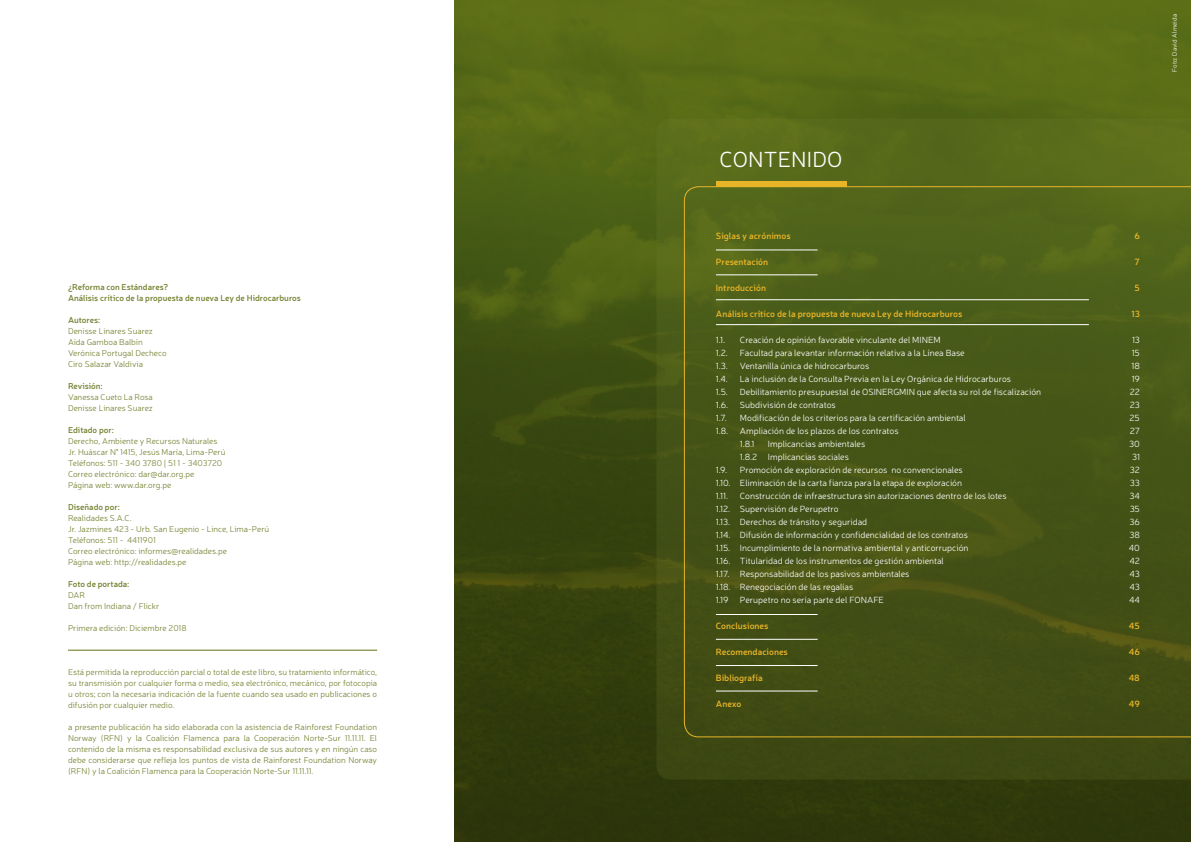
<style>
.page{position:relative;width:1191px;height:842px;background:#fff}
.page>*{position:absolute;margin:0;border:0;box-sizing:border-box;transform-origin:0 0}
.t1{font:300 22px "Neris";letter-spacing:.01em;color:#fff}
.t2{font:300 9px "Neris";color:#fff}
.t3{font:600 9px "Neris";color:#e9b528}
.t4{font:300 8.5px/11px "Neris";color:#768333}
.t5{font:600 8.5px/11px "Neris";color:#768333}
.t6{font:300 6.5px "Neris";letter-spacing:.01em;color:#fff}
</style>
<div class="page">
<img style="left:454px;top:0;width:737px;height:842px">
<hr style="left:68px;top:650px;width:309px;height:1px;background:#617218">
<svg style="left:656px;top:119px;width:535px;height:661px;background:#4d5c17"></svg>
<div style="left:715px;top:182px;width:131px;height:5px;background:#e9b528"></div>
<svg style="left:684px;top:186px;width:507px;height:551px;background:#495817"></svg>
<p class="t5" style="left:68px;top:281px;width:234px">¿Reforma con Estándares?<br>Análisis crítico de la propuesta de nueva Ley de Hidrocarburos</p>
<p class="t5" style="left:68px;top:314px;width:34px">Autores:</p>
<p class="t4" style="left:68px;top:325px;width:100px">Denisse Linares Suarez<br>Aída Gamboa Balbín<br>Verónica Portugal Decheco<br>Ciro Salazar Valdivia</p>
<p class="t5" style="left:68px;top:380px;width:36px">Revisión:</p>
<p class="t4" style="left:68px;top:391px;width:86px">Vanessa Cueto La Rosa<br>Denisse Linares Suarez</p>
<p class="t5" style="left:68px;top:424px;width:47px">Editado por:</p>
<p class="t4" style="left:68px;top:435px;width:159px">Derecho, Ambiente y Recursos Naturales Jr. Huáscar N° 1415, Jesús María, Lima-Perú Teléfonos: 511 - 340 3780 | 51 1 - 3403720<br>Correo electrónico: dar@dar.org.pe<br>Página web: www.dar.org.pe</p>
<p class="t5" style="left:68px;top:501px;width:53px">Diseñado por:</p>
<p class="t4" style="left:68px;top:512px;width:203px">Realidades S.A.C.<br>Jr. Jazmines 423 - Urb. San Eugenio - Lince, Lima-Perú Teléfonos: 511 - 4411901<br>Correo electrónico: informes@realidades.pe<br>Página web: http://realidades.pe</p>
<p class="t5" style="left:68px;top:578px;width:63px">Foto de portada:</p>
<p class="t4" style="left:68px;top:589px;width:93px">DAR<br>Dan from Indiana / Flickr</p>
<p class="t4" style="left:68px;top:622px;width:120px">Primera edición: Diciembre 2018</p>
<p class="t4" style="left:68px;top:666px;width:310px;text-align:justify">Está permitida la reproducción parcial o total de este libro, su tratamiento informático, su transmisión por cualquier forma o medio, sea electrónico, mecánico, por fotocopia u otros; con la necesaria indicación de la fuente cuando sea usado en publicaciones o difusión por cualquier medio.</p>
<p class="t4" style="left:68px;top:721px;width:311px;text-align:justify">a presente publicación ha sido elaborada con la asistencia de Rainforest Foundation Norway (RFN) y la Coalición Flamenca para la Cooperación Norte-Sur 11.11.11. El contenido de la misma es responsabilidad exclusiva de sus autores y en ningún caso debe considerarse que refleja los puntos de vista de Rainforest Foundation Norway (RFN) y la Coalición Flamenca para la Cooperación Norte-Sur 11.11.11.</p>
<h1 class="t1" style="left:719px;top:146px;width:124px">CONTENIDO</h1>
<p class="t3" style="left:716px;top:230px;width:76px">Siglas y acrónimos</p>
<p class="t3" style="left:1134px;top:230px;width:7px">6</p>
<p class="t3" style="left:716px;top:256px;width:54px">Presentación</p>
<p class="t3" style="left:1134px;top:256px;width:7px">7</p>
<p class="t3" style="left:716px;top:282px;width:52px">Introducción</p>
<p class="t3" style="left:1134px;top:282px;width:7px">5</p>
<p class="t3" style="left:716px;top:308px;width:248px">Análisis crítico de la propuesta de nueva Ley de Hidrocarburos</p>
<p class="t3" style="left:1131px;top:308px;width:10px">13</p>
<p class="t2" style="left:716px;top:334px;width:11px">1.1.</p>
<p class="t2" style="left:740px;top:334px;width:202px">Creación de opinión favorable vinculante del MINEM</p>
<p class="t2" style="left:1132px;top:334px;width:9px">13</p>
<p class="t2" style="left:716px;top:347px;width:14px">1.2.</p>
<p class="t2" style="left:740px;top:347px;width:226px">Facultad para levantar información relativa a la Línea Base</p>
<p class="t2" style="left:1131px;top:347px;width:10px">15</p>
<p class="t2" style="left:716px;top:360px;width:13px">1.3.</p>
<p class="t2" style="left:740px;top:360px;width:131px">Ventanilla única de hidrocarburos</p>
<p class="t2" style="left:1131px;top:360px;width:10px">18</p>
<p class="t2" style="left:716px;top:373px;width:13px">1.4.</p>
<p class="t2" style="left:740px;top:373px;width:273px">La inclusión de la Consulta Previa en la Ley Orgánica de Hidrocarburos</p>
<p class="t2" style="left:1131px;top:373px;width:10px">19</p>
<p class="t2" style="left:716px;top:386px;width:14px">1.5.</p>
<p class="t2" style="left:740px;top:386px;width:303px">Debilitamiento presupuestal de OSINERGMIN que afecta su rol de fiscalización</p>
<p class="t2" style="left:1129px;top:386px;width:12px">22</p>
<p class="t2" style="left:716px;top:399px;width:14px">1.6.</p>
<p class="t2" style="left:740px;top:399px;width:97px">Subdivisión de contratos</p>
<p class="t2" style="left:1129px;top:399px;width:12px">23</p>
<p class="t2" style="left:716px;top:412px;width:12px">1.7.</p>
<p class="t2" style="left:740px;top:412px;width:227px">Modificación de los criterios para la certificación ambiental</p>
<p class="t2" style="left:1129px;top:412px;width:12px">25</p>
<p class="t2" style="left:716px;top:425px;width:14px">1.8.</p>
<p class="t2" style="left:740px;top:425px;width:160px">Ampliación de los plazos de los contratos</p>
<p class="t2" style="left:1129px;top:425px;width:12px">27</p>
<p class="t2" style="left:740px;top:438px;width:16px">1.8.1</p>
<p class="t2" style="left:768px;top:438px;width:99px">Implicancias ambientales</p>
<p class="t2" style="left:1129px;top:438px;width:12px">30</p>
<p class="t2" style="left:740px;top:451px;width:110px">1.8.2 Implicancias sociales</p>
<p class="t2" style="left:1132px;top:451px;width:9px">31</p>
<p class="t2" style="left:716px;top:464px;width:13px">1.9.</p>
<p class="t2" style="left:740px;top:464px;width:224px">Promoción de exploración de recursos no convencionales</p>
<p class="t2" style="left:1129px;top:464px;width:12px">32</p>
<p class="t2" style="left:716px;top:477px;width:248px">1.10. Eliminación de la carta fianza para la etapa de exploración</p>
<p class="t2" style="left:1130px;top:477px;width:11px">33</p>
<p class="t2" style="left:716px;top:490px;width:14px">1.11.</p>
<p class="t2" style="left:740px;top:490px;width:268px">Construcción de infraestructura sin autorizaciones dentro de los lotes</p>
<p class="t2" style="left:1129px;top:490px;width:12px">34</p>
<p class="t2" style="left:716px;top:503px;width:124px">1.12. Supervisión de Perupetro</p>
<p class="t2" style="left:1129px;top:503px;width:12px">35</p>
<p class="t2" style="left:716px;top:516px;width:153px">1.13. Derechos de tránsito y seguridad</p>
<p class="t2" style="left:1129px;top:516px;width:12px">36</p>
<p class="t2" style="left:716px;top:529px;width:253px">1.14. Difusión de información y confidencialidad de los contratos</p>
<p class="t2" style="left:1129px;top:529px;width:12px">38</p>
<p class="t2" style="left:716px;top:542px;width:254px">1.15. Incumplimiento de la normativa ambiental y anticorrupción</p>
<p class="t2" style="left:1128px;top:542px;width:13px">40</p>
<p class="t2" style="left:716px;top:555px;width:229px">1.16. Titularidad de los instrumentos de gestión ambiental</p>
<p class="t2" style="left:1129px;top:555px;width:12px">42</p>
<p class="t2" style="left:716px;top:568px;width:195px">1.17. Responsabilidad de los pasivos ambientales</p>
<p class="t2" style="left:1129px;top:568px;width:12px">43</p>
<p class="t2" style="left:716px;top:581px;width:139px">1.18. Renegociación de las regalías</p>
<p class="t2" style="left:1129px;top:581px;width:12px">43</p>
<p class="t2" style="left:716px;top:594px;width:14px">1.19</p>
<p class="t2" style="left:740px;top:594px;width:146px">Perupetro no sería parte del FONAFE</p>
<p class="t2" style="left:1129px;top:594px;width:12px">44</p>
<p class="t3" style="left:716px;top:620px;width:54px">Conclusiones</p>
<p class="t3" style="left:1129px;top:620px;width:12px">45</p>
<p class="t3" style="left:716px;top:646px;width:73px">Recomendaciones</p>
<p class="t3" style="left:1128px;top:646px;width:13px">46</p>
<p class="t3" style="left:716px;top:672px;width:48px">Bibliografía</p>
<p class="t3" style="left:1128px;top:672px;width:13px">48</p>
<p class="t3" style="left:716px;top:698px;width:27px">Anexo</p>
<p class="t3" style="left:1128px;top:698px;width:13px">49</p>
<p class="t6" style="left:1170px;top:72px;width:59px;rotate:-90deg">Foto: David Almeida</p>
</div>
